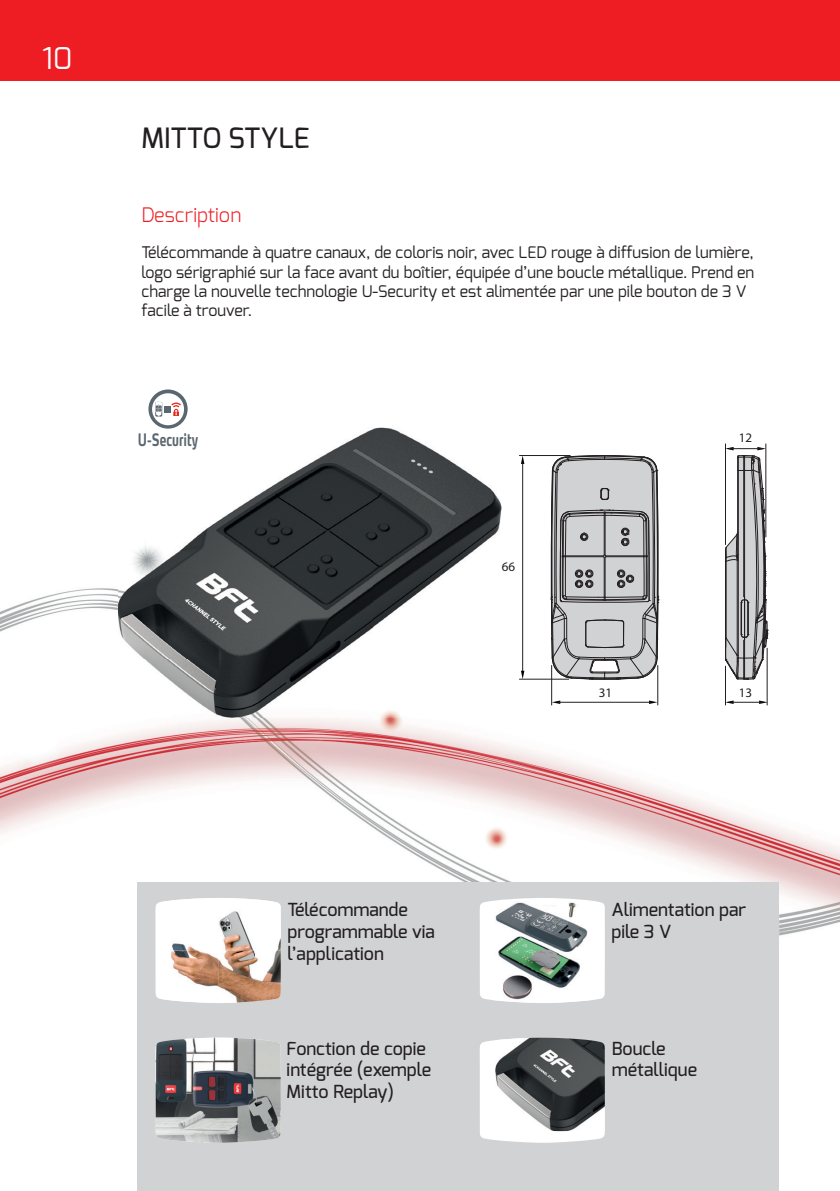
<style>
.page{position:relative;width:840px;height:1191px;background:#fff}
.page>*{position:absolute;margin:0;border:0;box-sizing:border-box;transform-origin:0 0}
.t1{font:30px "Exo";color:#fff}
.t2{font:500 28px "Exo";color:#231f20}
.t3{font:300 20px "Exo";color:#ee1d23}
.t4{font:500 18px/21.6px "Exo";color:#231f20}
.t5{font:700 17px "Max LF";color:#5a6670;scale:.67 1}
.t6{font:16px/19.2px "Exo";color:#231f20}
.t7{font:13px "Myriad Pro";color:#231f20}
</style>
<div class="page">
<img style="left:0;top:405px;width:839px;height:689px">
<div style="left:0;top:0;width:839px;height:80px;background:#ee1d23"></div>
<img style="left:118px;top:428px;width:383px;height:289px">
<svg style="left:550px;top:455px;width:108px;height:225px;background:#afafb1"></svg>
<svg style="left:520px;top:456px;width:4px;height:8px"></svg>
<svg style="left:520px;top:670px;width:4px;height:8px"></svg>
<hr style="left:522px;top:463px;width:1px;height:207px;background:#231f20">
<hr style="left:519px;top:455px;width:51px;height:1px;background:#231f20">
<hr style="left:519px;top:678px;width:49px;height:1px;background:#231f20">
<hr style="left:657px;top:665px;width:1px;height:40px;background:#231f20">
<hr style="left:551px;top:665px;width:1px;height:40px;background:#231f20">
<svg style="left:725px;top:700px;width:8px;height:4px"></svg>
<svg style="left:758px;top:700px;width:8px;height:4px"></svg>
<hr style="left:731px;top:702px;width:31px;height:1px;background:#231f20">
<svg style="left:551px;top:700px;width:9px;height:4px"></svg>
<svg style="left:648px;top:700px;width:9px;height:4px"></svg>
<hr style="left:558px;top:702px;width:92px;height:1px;background:#231f20">
<svg style="left:724px;top:447px;width:43px;height:235px"></svg>
<hr style="left:729px;top:448px;width:33px;height:1px;background:#231f20">
<hr style="left:724px;top:444px;width:1px;height:100px;background:#231f20">
<hr style="left:765px;top:444px;width:1px;height:93px;background:#231f20">
<hr style="left:724px;top:666px;width:1px;height:39px;background:#231f20">
<hr style="left:766px;top:648px;width:1px;height:57px;background:#231f20">
<svg style="left:148px;top:389px;width:39px;height:39px"></svg>
<div style="left:137px;top:882px;width:641px;height:309px;background:#d1d2d4"></div>
<svg style="left:479px;top:898px;width:125px;height:105px;background:#f7f8f8"></svg>
<img style="left:491px;top:901px;width:102px;height:101px">
<svg style="left:479px;top:1040px;width:125px;height:103px;background:#f9f9f9"></svg>
<img style="left:495px;top:1037px;width:109px;height:94px">
<svg style="left:155px;top:1037px;width:126px;height:106px"></svg>
<img style="left:161px;top:1037px;width:57px;height:4px">
<img style="left:155px;top:898px;width:125px;height:105px">
<h1 class="t1" style="left:42px;top:39px;width:32px">10</h1>
<h2 class="t2" style="left:141px;top:120px;width:170px">MITTO STYLE</h2>
<p class="t3" style="left:141px;top:202px;width:101px">Description</p>
<p class="t6" style="left:141px;top:243px;width:614px">Télécommande à quatre canaux, de coloris noir, avec LED rouge à diffusion de lumière, logo sérigraphié sur la face avant du boîtier, équipée d’une boucle métallique. Prend en charge la nouvelle technologie U-Security et est alimentée par une pile bouton de 3 V facile à trouver.</p>
<p class="t5" style="left:138px;top:429px;width:91px">U-Security</p>
<p class="t7" style="left:501px;top:559px;width:15px">66</p>
<p class="t7" style="left:598px;top:685px;width:15px">31</p>
<p class="t7" style="left:738px;top:429px;width:15px">12</p>
<p class="t7" style="left:738px;top:685px;width:15px">13</p>
<p class="t4" style="left:287px;top:899px;width:149px">Télécommande programmable via l’application</p>
<p class="t4" style="left:611px;top:899px;width:136px">Alimentation par pile 3 V</p>
<p class="t4" style="left:286px;top:1037px;width:146px">Fonction de copie intégrée (exemple<br>Mitto Replay)</p>
<p class="t4" style="left:611px;top:1037px;width:87px">Boucle métallique</p>
</div>
